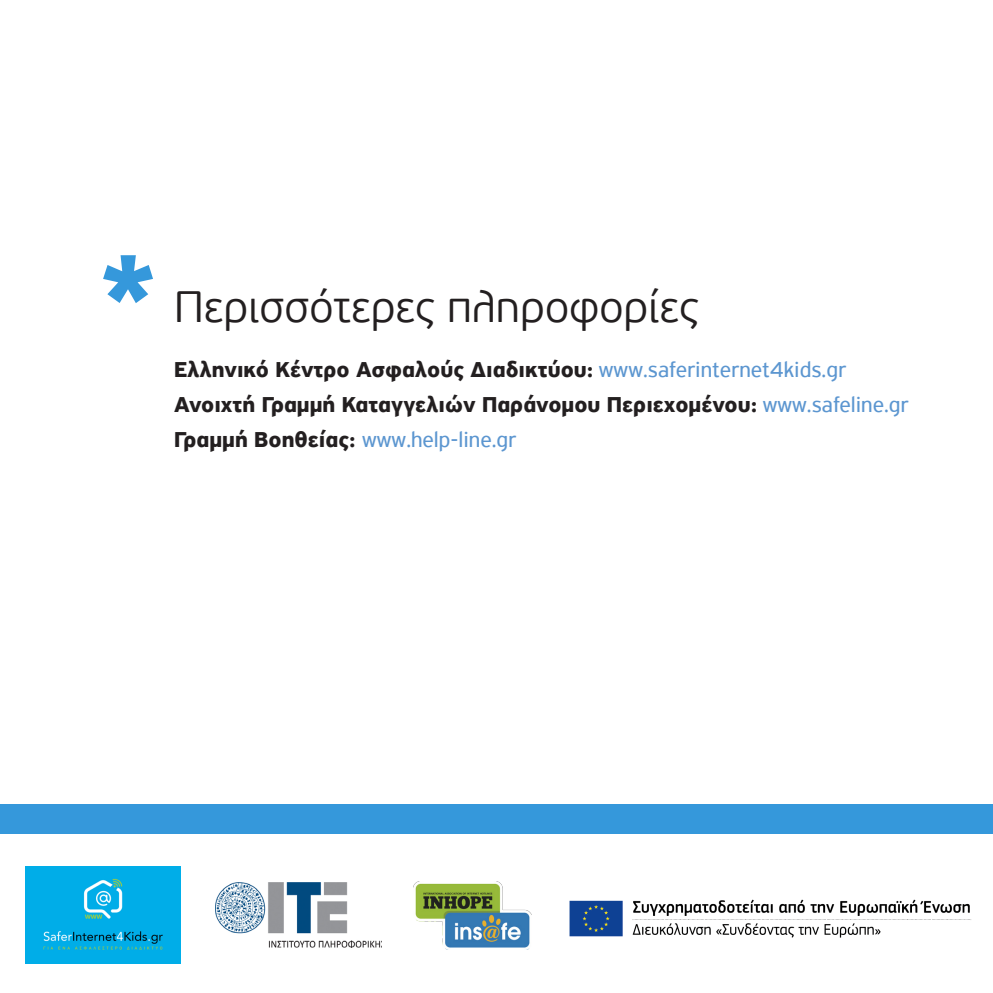
<style>
.page{position:relative;width:993px;height:993px;background:#fff}
.page>*{position:absolute;margin:0;border:0;box-sizing:border-box;transform-origin:0 0}
.t1{font:300 43.75px "PF Beau Sans Pro";color:#231f20}
.t2{font:700 22.75px "PF Highway Sans Pro";color:#231f20}
.t3{font:22.75px "PF Highway Sans Pro";color:#5c96d0}
.s1{font-weight:400;color:#5c96d0}
.s2{font-weight:700;color:#231f20}
</style>
<div class="page">
<div style="left:0;top:804px;width:992px;height:29px;background:#3598db"></div>
<img style="left:215px;top:882px;width:166px;height:64px">
<img style="left:413px;top:881px;width:118px;height:67px">
<img style="left:569px;top:899px;width:403px;height:39px">
<img style="left:26px;top:866px;width:154px;height:96px">
<svg style="left:103px;top:255px;width:50px;height:48px"></svg>
<p class="t1" style="left:174px;top:282px;width:526px">Περισσότερες πληροφορίες</p>
<p class="t2" style="left:174px;top:355px;width:673px">Ελληνικό Κέντρο Ασφαλούς Διαδικτύου: <span class="s1">www.saferinternet4kids.gr</span></p>
<p class="t2" style="left:174px;top:390px;width:736px">Ανοιχτή Γραμμή Καταγγελιών Παράνομου Περιεχομένου: <span class="s1">www.safeline.gr</span></p>
<p class="t3" style="left:174px;top:425px;width:344px"><span class="s2">Γραμμή Βοηθείας:</span> www.help-line.gr</p>
</div>
